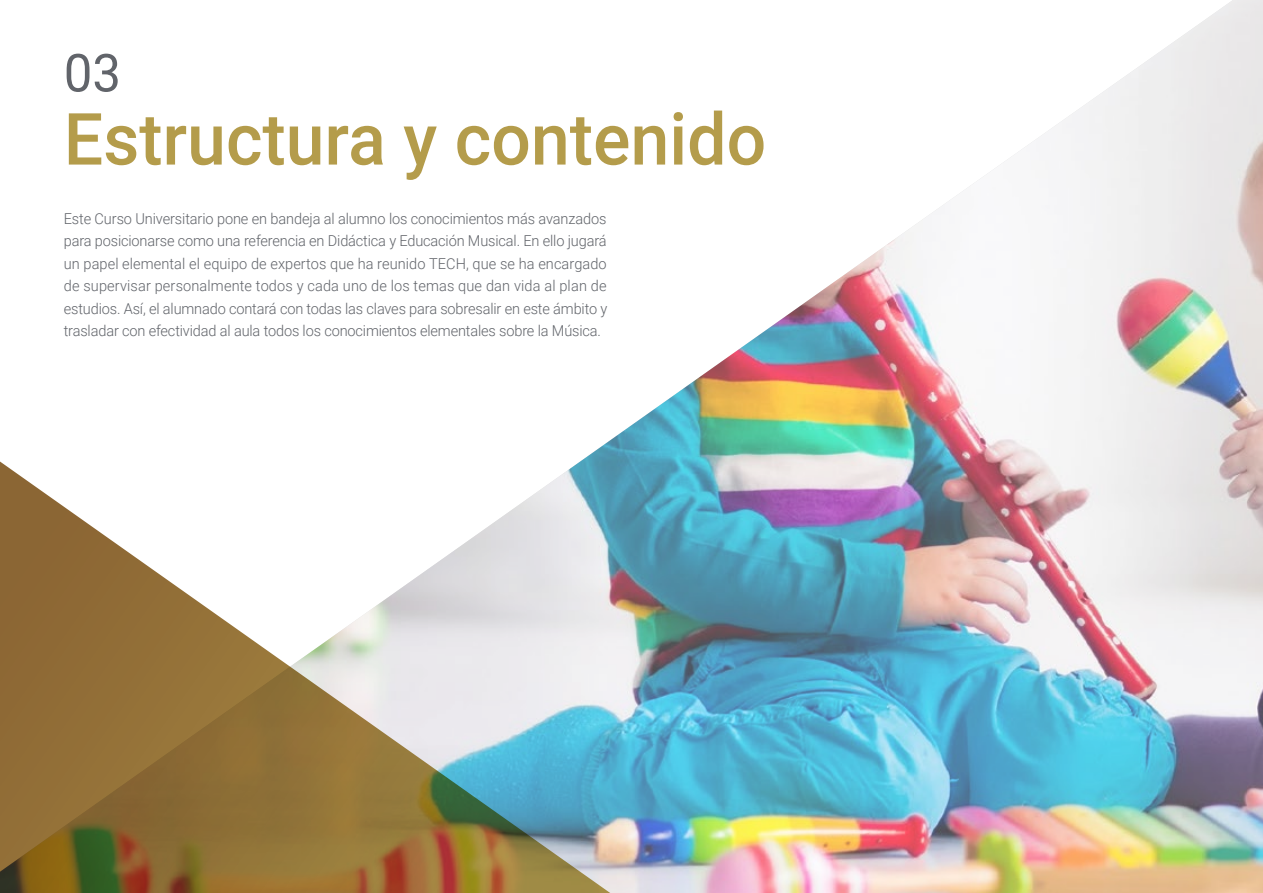
<style>
.page{position:relative;width:1263px;height:893px;background:#fff}
.page>*{position:absolute;margin:0;border:0;box-sizing:border-box;transform-origin:0 0}
.t1{font:500 72px "Roboto";color:#b49c4b}
.t2{font:52.5px "Roboto";color:#61646a}
.t3{font:300 15px/22.5px "Roboto";letter-spacing:-.01em;color:#61646a;text-align:justify}
</style>
<div class="page">
<img style="left:602px;top:0;width:661px;height:893px">
<svg style="left:0;top:446px;width:640px;height:447px"></svg>
<h2 class="t2" style="left:64px;top:36px;width:59px">03</h2>
<h1 class="t1" style="left:64px;top:89px;width:704px">Estructura y contenido</h1>
<p class="t3" style="left:64px;top:207px;width:545px">Este Curso Universitario pone en bandeja al alumno los conocimientos más avanzados para posicionarse como una referencia en Didáctica y Educación Musical. En ello jugará un papel elemental el equipo de expertos que ha reunido TECH, que se ha encargado de supervisar personalmente todos y cada uno de los temas que dan vida al plan de estudios. Así, el alumnado contará con todas las claves para sobresalir en este ámbito y trasladar con efectividad al aula todos los conocimientos elementales sobre la Música.</p>
</div>
